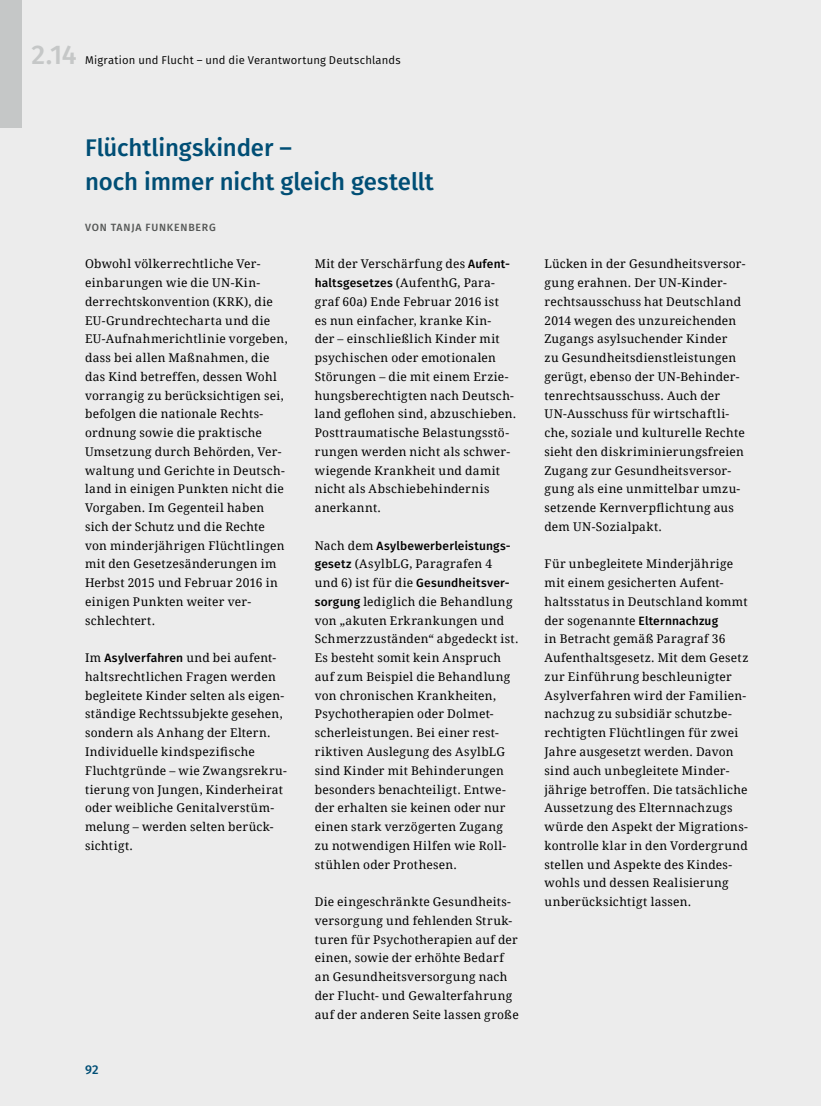
<style>
.page{position:relative;width:821px;height:1106px;background:#ececec}
.page>*{position:absolute;margin:0;border:0;box-sizing:border-box;transform-origin:0 0}
.t1{font:500 27px "Fira Sans";color:#c5c7c7}
.art-head-kasten{font:500 24px/34.5px "Fira Sans";letter-spacing:-.005em;color:#004e75}
.t2{font:500 12.75px "Fira Sans";color:#004e75}
.text{font:12px/18.8px "Droid Serif";letter-spacing:.025em;color:#000}
.t3{font:11.25px "Fira Sans";letter-spacing:.015em;color:#000}
.autor{font:500 10.5px "Fira Sans";letter-spacing:.075em;color:#555756}
.s1{font-family:"Fira Sans";font-weight:500}
</style>
<div class="page">
<div style="left:0;top:0;width:21px;height:128px;background:#c5c7c7"></div>
<h1 class="t1" style="left:31px;top:33px;width:47px">2.14</h1>
<p class="t3" style="left:85px;top:51px;width:317px">Migration und Flucht – und die Verantwortung Deutschlands</p>
<h2 class="art-head-kasten" style="left:85px;top:129px;width:350px">Flüchtlingskinder –<br>noch immer nicht gleich gestellt</h2>
<p class="autor" style="left:85px;top:219px;width:132px">VON TANJA FUNKENBERG</p>
<p class="text" style="left:85px;top:254px;width:204px">Obwohl völkerrechtliche Ver&shy;einbarungen wie die UN-Kin&shy;derrechtskonvention (KRK), die<br>EU-Grundrechtecharta und die<br>EU-Aufnahmerichtlinie vorgeben, dass bei allen Maßnahmen, die das Kind betreffen, dessen Wohl vorrangig zu berücksichtigen sei, befolgen die nationale Rechts&shy;ordnung sowie die praktische<br>Umsetzung durch Behörden, Ver&shy;waltung und Gerichte in Deutsch&shy;land in einigen Punkten nicht die<br>Vorgaben. Im Gegenteil haben sich der Schutz und die Rechte von minderjährigen Flüchtlingen mit den Gesetzesänderungen im<br>Herbst 2015 und Februar 2016 in einigen Punkten weiter ver&shy;schlechtert.</p>
<p class="text" style="left:85px;top:648px;width:203px">Im <span class="s1">Asylverfahren</span> und bei aufent&shy;haltsrechtlichen Fragen werden begleitete Kinder selten als eigen&shy;ständige Rechtssubjekte gesehen, sondern als Anhang der Eltern.<br>Individuelle kindspezifische<br>Fluchtgründe – wie Zwangsrekru&shy;tierung von Jungen, Kinderheirat oder weibliche Genitalverstüm&shy;melung – werden selten berück&shy;sichtigt.</p>
<p class="t2" style="left:85px;top:1059px;width:15px">92</p>
<p class="text" style="left:315px;top:254px;width:203px">Mit der Verschärfung des <span class="s1">Aufent&shy;haltsgesetzes</span> (AufenthG, Para&shy;graf 60a) Ende Februar 2016 ist<br>es nun einfacher, kranke Kin-<br>der – einschließlich Kinder mit psychischen oder emotionalen<br>Störungen – die mit einem Erzie&shy;hungsberechtigten nach Deutsch&shy;land geflohen sind, abzuschieben.<br>Posttraumatische Belastungsstö&shy;rungen werden nicht als schwer&shy;wiegende Krankheit und damit nicht als Abschiebehindernis anerkannt.</p>
<p class="text" style="left:315px;top:535px;width:205px">Nach dem <span class="s1">Asylbewerberleistungs&shy;gesetz</span> (AsylbLG, Paragrafen 4 und 6) ist für die <span class="s1">Gesundheitsver&shy;sorgung</span> lediglich die Behandlung von „akuten Erkrankungen und<br>Schmerzzuständen“ abgedeckt ist.<br>Es besteht somit kein Anspruch auf zum Beispiel die Behandlung von chronischen Krankheiten,<br>Psychotherapien oder Dolmet&shy;scherleistungen. Bei einer rest&shy;riktiven Auslegung des AsylbLG sind Kinder mit Behinderungen besonders benachteiligt. Entwe&shy;der erhalten sie keinen oder nur einen stark verzögerten Zugang zu notwendigen Hilfen wie Roll&shy;stühlen oder Prothesen.</p>
<p class="text" style="left:315px;top:892px;width:205px">Die eingeschränkte Gesundheits&shy;versorgung und fehlenden Struk&shy;turen für Psychotherapien auf der einen, sowie der erhöhte Bedarf an Gesundheitsversorgung nach der Flucht- und Gewalterfahrung auf der anderen Seite lassen große</p>
<p class="text" style="left:544px;top:254px;width:203px">Lücken in der Gesundheitsversor&shy;gung erahnen. Der UN-Kinder&shy;rechtsausschuss hat Deutschland<br>2014 wegen des unzureichenden<br>Zugangs asylsuchender Kinder<br>zu Gesundheitsdienstleistungen gerügt, ebenso der UN-Behinder&shy;tenrechtsausschuss. Auch der<br>UN-Ausschuss für wirtschaftli&shy;che, soziale und kulturelle Rechte sieht den diskriminierungsfreien<br>Zugang zur Gesundheitsversor&shy;gung als eine unmittelbar umzu&shy;setzende Kernverpflichtung aus dem UN-Sozialpakt.</p>
<p class="text" style="left:544px;top:554px;width:205px">Für unbegleitete Minderjährige mit einem gesicherten Aufent&shy;haltsstatus in Deutschland kommt der sogenannte <span class="s1">Elternnachzug<br></span>in Betracht gemäß Paragraf 36<br>Aufenthaltsgesetz. Mit dem Gesetz zur Einführung beschleunigter<br>Asylverfahren wird der Familien&shy;nachzug zu subsidiär schutzbe&shy;rechtigten Flüchtlingen für zwei<br>Jahre ausgesetzt werden. Davon sind auch unbegleitete Minder&shy;jährige betroffen. Die tatsächliche<br>Aussetzung des Elternnachzugs würde den Aspekt der Migrations&shy;kontrolle klar in den Vordergrund stellen und Aspekte des Kindes&shy;wohls und dessen Realisierung unberücksichtigt lassen.</p>
</div>
